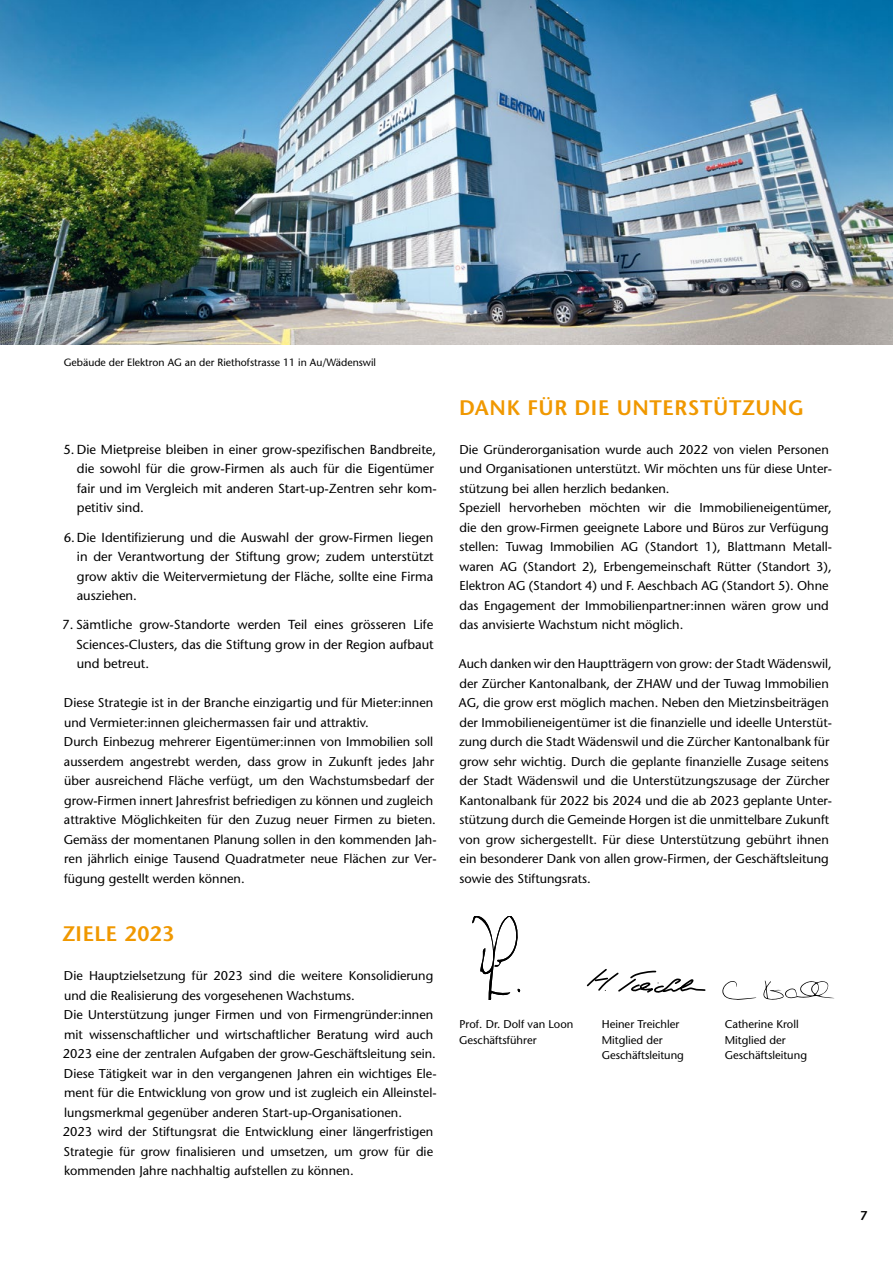
<style>
.page{position:relative;width:893px;height:1263px;background:#fff}
.page>*{position:absolute;margin:0;border:0;box-sizing:border-box;transform-origin:0 0}
.Titel{font:600 21px "Stone Sans Std";letter-spacing:.03em;color:#f09800}
.t1{font:500 13.05px/19.5px "Stone Sans Std";color:#000;text-align:justify}
.Lauftext{font:500 12.75px/19.5px "Stone Sans Std";color:#000}
.Untertitel{font:600 12.75px "Stone Sans Std";color:#000}
.Lauftext-2{font:500 11.25px "Stone Sans Std";color:#000}
.Lauftext-3{font:500 10.5px "Stone Sans Std";color:#000}
</style>
<div class="page">
<svg style="left:472px;top:916px;width:48px;height:83px"></svg>
<svg style="left:587px;top:969px;width:119px;height:24px"></svg>
<svg style="left:722px;top:981px;width:34px;height:19px"></svg>
<svg style="left:763px;top:980px;width:71px;height:20px"></svg>
<img style="left:0;top:0;width:893px;height:344px">
<p class="Lauftext-3" style="left:64px;top:356px;width:314px">Gebäude der Elektron AG an der Riethofstrasse 11 in Au/Wädenswil</p>
<p class="t1" style="left:77px;top:439px;width:361px;text-align:left;text-indent:-13px">5. Die Mietpreise bleiben in einer grow-spezifischen Bandbreite, die sowohl für die grow-Firmen als auch für die Eigentümer fair und im Vergleich mit anderen Start-up-Zentren sehr kom&shy;petitiv sind.</p>
<p class="t1" style="left:77px;top:527px;width:358px;text-indent:-13px">6.Die Identifizierung und die Auswahl der grow-Firmen liegen in der Verantwortung der Stiftung grow; zudem unterstützt grow aktiv die Weitervermietung der Fläche, sollte eine Firma ausziehen.</p>
<p class="t1" style="left:76px;top:615px;width:359px;text-indent:-14px">7. Sämtliche grow-Standorte werden Teil eines grösseren Life Sciences-Clusters, das die Stiftung grow in der Region aufbaut und betreut.</p>
<p class="Lauftext" style="left:64px;top:693px;width:371px">Diese Strategie ist in der Branche einzigartig und für Mieter:innen und Vermieter:innen gleichermassen fair und attraktiv.</p>
<p class="Lauftext" style="left:64px;top:732px;width:374px">Durch Einbezug mehrerer Eigentümer:innen von Immobilien soll ausserdem angestrebt werden, dass grow in Zukunft jedes Jahr über ausreichend Fläche verfügt, um den Wachstumsbedarf der grow-Firmen innert Jahresfrist befriedigen zu können und zugleich attraktive Möglichkeiten für den Zuzug neuer Firmen zu bieten.<br>Gemäss der momentanen Planung sollen in den kommenden Jah&shy;ren jährlich einige Tausend Quadratmeter neue Flächen zur Ver&shy;fügung gestellt werden können.</p>
<p class="Titel" style="left:62px;top:921px;width:114px">ZIELE 2023</p>
<p class="Lauftext" style="left:64px;top:966px;width:371px">Die Hauptzielsetzung für 2023 sind die weitere Konsolidierung und die Realisierung des vorgesehenen Wachstums.</p>
<p class="Lauftext" style="left:63px;top:1005px;width:375px">Die Unterstützung junger Firmen und von Firmengründer:innen mit wissenschaftlicher und wirtschaftlicher Beratung wird auch 2023 eine der zentralen Aufgaben der grow-Geschäftsleitung sein.<br>Diese Tätigkeit war in den vergangenen Jahren ein wichtiges Ele&shy;ment für die Entwicklung von grow und ist zugleich ein Alleinstel&shy;lungsmerkmal gegenüber anderen Start-up-Organisationen.</p>
<p class="Lauftext" style="left:63px;top:1122px;width:372px;text-align:justify">2023 wird der Stiftungsrat die Entwicklung einer längerfristigen Strategie für grow finalisieren und umsetzen, um grow für die kommenden Jahre nachhaltig aufstellen zu können.</p>
<p class="Titel" style="left:459px;top:395px;width:347px">DANK FÜR DIE UNTERSTÜTZUNG</p>
<p class="Lauftext" style="left:459px;top:440px;width:374px">Die Gründerorganisation wurde auch 2022 von vielen Personen und Organisationen unterstützt. Wir möchten uns für diese Unter&shy;stützung bei allen herzlich bedanken.</p>
<p class="Lauftext" style="left:459px;top:498px;width:375px">Speziell hervorheben möchten wir die Immobilieneigentümer, die den grow-Firmen geeignete Labore und Büros zur Verfügung stellen: Tuwag Immobilien AG (Standort 1), Blattmann Metall&shy;waren AG (Standort 2), Erbengemeinschaft Rütter (Standort 3), Elektron AG (Standort 4) und F. Aeschbach AG (Standort 5). Ohne das Engagement der Immobilienpartner:innen wären grow und das anvisierte Wachstum nicht möglich.</p>
<p class="Lauftext" style="left:459px;top:654px;width:375px">Auch danken wir den Hauptträgern von grow: der Stadt Wädenswil, der Zürcher Kantonalbank, der ZHAW und der Tuwag Immobilien AG, die grow erst möglich machen. Neben den Mietzinsbeiträgen der Immobilieneigentümer ist die finanzielle und ideelle Unterstüt&shy;zung durch die Stadt Wädenswil und die Zürcher Kantonalbank für grow sehr wichtig. Durch die geplante finanzielle Zusage seitens der Stadt Wädenswil und die Unterstützungszusage der Zürcher Kantonalbank für 2022 bis 2024 und die ab 2023 geplante Unter&shy;stützung durch die Gemeinde Horgen ist die unmittelbare Zukunft von grow sichergestellt. Für diese Unterstützung gebührt ihnen ein besonderer Dank von allen grow-Firmen, der Geschäftsleitung sowie des Stiftungsrats.</p>
<p class="Lauftext-2" style="left:460px;top:1017px;width:115px">Prof. Dr. Dolf van Loon</p>
<p class="Lauftext-2" style="left:602px;top:1017px;width:79px">Heiner Treichler</p>
<p class="Lauftext-2" style="left:725px;top:1017px;width:75px">Catherine Kroll</p>
<p class="Lauftext-2" style="left:459px;top:1034px;width:79px">Geschäftsführer</p>
<p class="Lauftext-2" style="left:602px;top:1034px;width:62px">Mitglied der</p>
<p class="Lauftext-2" style="left:725px;top:1034px;width:62px">Mitglied der</p>
<p class="Lauftext-2" style="left:602px;top:1048px;width:84px">Geschäftsleitung</p>
<p class="Lauftext-2" style="left:725px;top:1048px;width:84px">Geschäftsleitung</p>
<p class="Untertitel" style="left:860px;top:1208px;width:9px">7</p>
</div>
